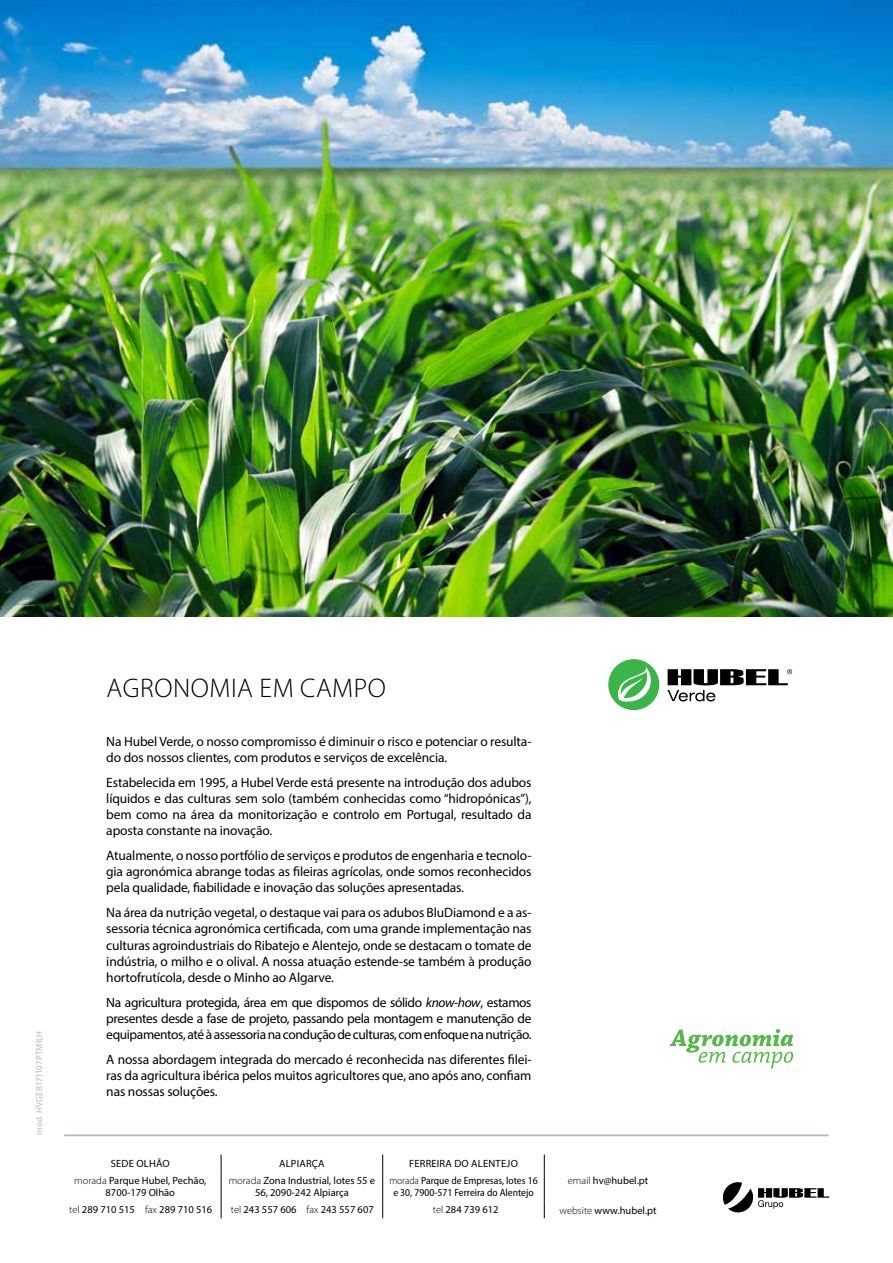
<style>
.page{position:relative;width:893px;height:1263px;background:#fff}
.page>*{position:absolute;margin:0;border:0;box-sizing:border-box;transform-origin:0 0}
.t1{font:300 27px "Myriad Pro";letter-spacing:.02em;color:#000}
.t2{font:13.5px/16.2px "Myriad Pro";letter-spacing:-.01em;color:#000;text-align:justify}
.t3{font:10.5px/12.6px "Myriad Pro";color:#000;text-align:center}
.t4{font:semi-condensed 10.5px/12.6px "Myriad Pro";color:#000;text-align:center}
.t5{font:10.5px "Myriad Pro";letter-spacing:.02em;color:#000}
.t6{font:9px "Myriad Pro";letter-spacing:.01em;color:#b4bbbf}
.s1{font-style:italic}
.s2{font-weight:300}
</style>
<div class="page">
<svg style="left:723px;top:1182px;width:106px;height:30px"></svg>
<img style="left:0;top:0;width:893px;height:617px">
<hr style="left:65px;top:1135px;width:763px;height:1px;background:#b4bbbf">
<svg style="left:221px;top:1154px;width:1px;height:17px"></svg>
<hr style="left:221px;top:1171px;width:1px;height:30px;background:#000">
<svg style="left:221px;top:1201px;width:1px;height:17px"></svg>
<svg style="left:382px;top:1154px;width:1px;height:17px"></svg>
<svg style="left:544px;top:1154px;width:1px;height:17px"></svg>
<hr style="left:382px;top:1171px;width:1px;height:30px;background:#000">
<hr style="left:544px;top:1171px;width:1px;height:30px;background:#000">
<svg style="left:382px;top:1201px;width:1px;height:17px"></svg>
<svg style="left:544px;top:1201px;width:1px;height:17px"></svg>
<div style="left:608px;top:659px;width:51px;height:51px;background:#39b54a;border-radius:50%"></div>
<svg style="left:615px;top:667px;width:43px;height:37px"></svg>
<svg style="left:667px;top:669px;width:125px;height:32px"></svg>
<svg style="left:670px;top:1029px;width:123px;height:39px"></svg>
<p class="t6" style="left:34px;top:1135px;width:105px;rotate:-90deg">mod. HVGER171107PTMILH</p>
<h1 class="t1" style="left:107px;top:672px;width:281px">Agronomia em campo</h1>
<p class="t2" style="left:106px;top:733px;width:427px">Na Hubel Verde, o nosso compromisso é diminuir o risco e potenciar o resulta&shy;do dos nossos clientes, com produtos e serviços de excelência.</p>
<p class="t2" style="left:106px;top:774px;width:427px">Estabelecida em 1995, a Hubel Verde está presente na introdução dos adubos líquidos e das culturas sem solo (também conhecidas como “hidropónicas”), bem como na área da monitorização e controlo em Portugal, resultado da aposta constante na inovação.</p>
<p class="t2" style="left:106px;top:847px;width:427px">Atualmente, o nosso portfólio de serviços e produtos de engenharia e tecnolo&shy;gia agronómica abrange todas as fileiras agrícolas, onde somos reconhecidos pela qualidade, fiabilidade e inovação das soluções apresentadas.</p>
<p class="t2" style="left:106px;top:904px;width:427px">Na área da nutrição vegetal, o destaque vai para os adubos BluDiamond e a as&shy;sessoria técnica agronómica certificada, com uma grande implementação nas culturas agroindustriais do Ribatejo e Alentejo, onde se destacam o tomate de indústria, o milho e o olival. A nossa atuação estende-se também à produção hortofrutícola, desde o Minho ao Algarve.</p>
<p class="t2" style="left:106px;top:994px;width:427px">Na agricultura protegida, área em que dispomos de sólido <span class="s1">know-how</span>, estamos presentes desde a fase de projeto, passando pela montagem e manutenção de equipamentos, até à assessoria na condução de culturas, com enfoque na nutrição.</p>
<p class="t2" style="left:106px;top:1051px;width:427px">A nossa abordagem integrada do mercado é reconhecida nas diferentes filei&shy;ras da agricultura ibérica pelos muitos agricultores que, ano após ano, confiam nas nossas soluções.</p>
<p class="t5" style="left:111px;top:1157px;width:59px">Sede Olhão</p>
<p class="t5" style="left:279px;top:1157px;width:46px">Alpiarça</p>
<p class="t5" style="left:409px;top:1157px;width:109px">Ferreira do alentejo</p>
<p class="t3" style="left:74px;top:1174px;width:134px"><span class="s2">morada</span> Parque Hubel, Pechão,<br>8700-179 Olhão</p>
<p class="t3" style="left:229px;top:1174px;width:148px"><span class="s2">morada</span> Zona I ndustrial, lotes 55 e<br>56, 2090-242 Alpiarça</p>
<p class="t4" style="left:389px;top:1174px;width:150px"><span class="s2">morada</span> Parque de Empresas, lotes 16 e 30, 7900-571 Ferreira do Alentejo</p>
<p class="t3" style="left:568px;top:1174px;width:82px"><span class="s2">email</span> hv@hubel.pt</p>
<p class="t3" style="left:69px;top:1203px;width:144px"><span class="s2">tel</span> 289 710 515 <span class="s2">fax</span> 289 710 516</p>
<p class="t3" style="left:231px;top:1203px;width:144px"><span class="s2">tel</span> 243 557 606 <span class="s2">fax</span> 243 557 607</p>
<p class="t3" style="left:433px;top:1203px;width:67px"><span class="s2">tel</span> 284 739 612</p>
<p class="t3" style="left:560px;top:1204px;width:99px"><span class="s2">website</span> www.hubel.pt</p>
</div>
